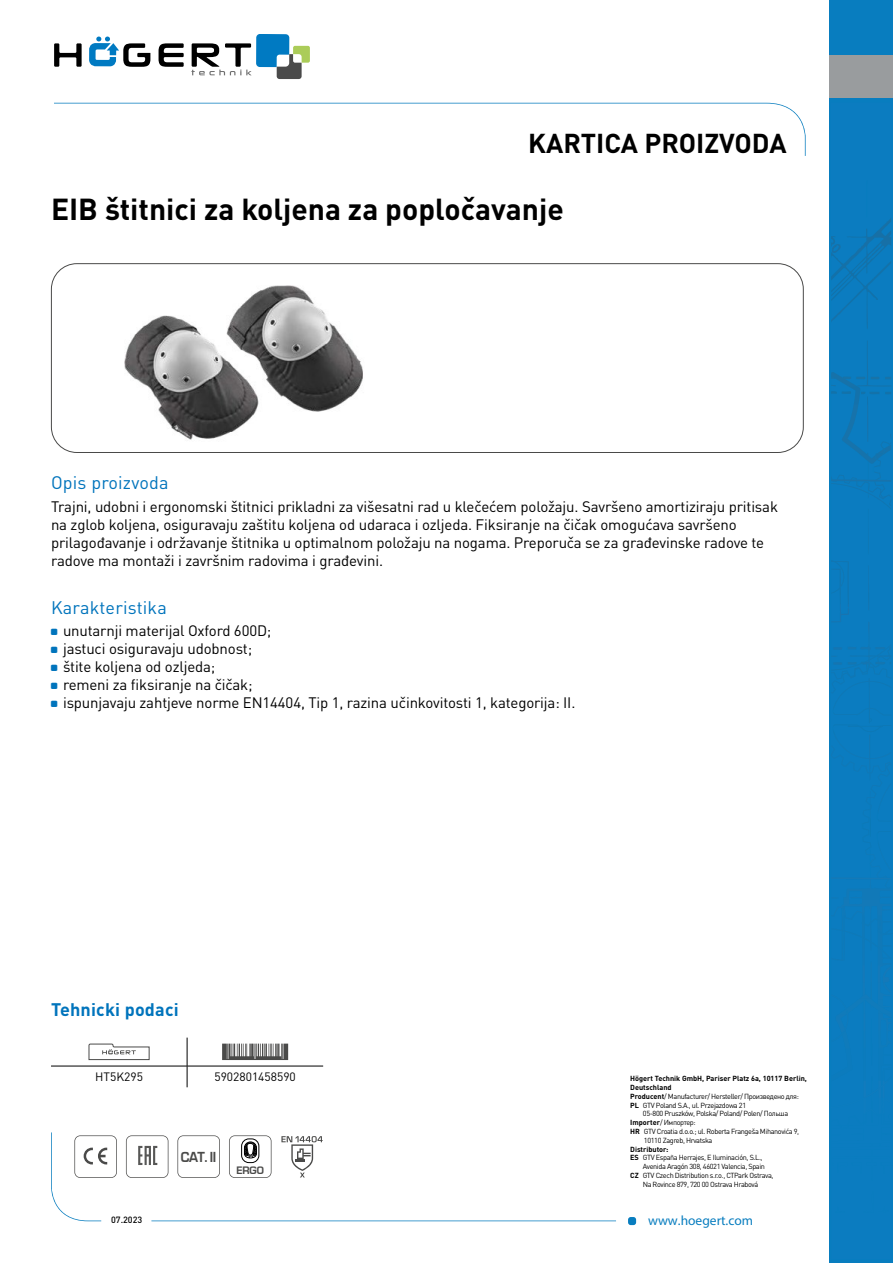
<style>
.page{position:relative;width:893px;height:1263px;background:#fff}
.page>*{position:absolute;margin:0;border:0;box-sizing:border-box;transform-origin:0 0}
.t1{font:700 30px "DIN Pro";color:#000}
.t2{font:700 27px "DIN Pro";color:#000}
.t3{font:18px "DIN Pro";letter-spacing:.01em;color:#0074bc}
.t4{font:700 18px "DIN Pro";letter-spacing:.01em;color:#0074bc}
.t5{font:15px/18px "DIN Pro";letter-spacing:-.01em;color:#000}
.t6{font:13.5px "Myriad Pro";color:#087dbf}
.t7{font:700 13.5px "Euromode";color:#4a4a49;scale:.93 1}
.t8{font:12px "DIN Pro";color:#000}
.t9{font:700 10.05px "Euromode";color:#4a4a49}
.t10{font:500 9px "DIN Pro";color:#000}
.t11{font:7.35px "DIN Pro";letter-spacing:-.05em;color:#000}
.t12{font:700 7.35px "DIN Pro";color:#000}
.s1{font-weight:700}
</style>
<div class="page">
<svg style="left:54px;top:43px;width:28px;height:24px"></svg>
<svg style="left:159px;top:43px;width:25px;height:24px"></svg>
<svg style="left:89px;top:37px;width:61px;height:30px"></svg>
<svg style="left:191px;top:34px;width:119px;height:45px"></svg>
<svg style="left:54px;top:103px;width:752px;height:53px"></svg>
<div style="left:628px;top:1217px;width:8px;height:8px;background:#087dbf;border-radius:3px"></div>
<svg style="left:51px;top:1132px;width:565px;height:89px"></svg>
<div style="left:830px;top:0;width:63px;height:1263px;background:#087dbf"></div>
<img style="left:831px;top:273px;width:50px;height:56px">
<img style="left:867px;top:222px;width:24px;height:44px">
<img style="left:831px;top:222px;width:56px;height:42px">
<svg style="left:831px;top:341px;width:60px;height:565px"></svg>
<img style="left:863px;top:906px;width:28px;height:76px">
<img style="left:831px;top:877px;width:60px;height:2px">
<img style="left:848px;top:647px;width:43px;height:3px">
<div style="left:830px;top:56px;width:63px;height:42px;background:#999c9e"></div>
<div style="left:51px;top:263px;width:753px;height:190px;border:1px solid #4a4a49;border-radius:26px"></div>
<img style="left:124px;top:285px;width:239px;height:155px">
<hr style="left:51px;top:1066px;width:136px;height:1px;background:#000">
<hr style="left:187px;top:1066px;width:136px;height:1px;background:#000">
<svg style="left:187px;top:1037px;width:1px;height:50px"></svg>
<svg style="left:89px;top:1043px;width:61px;height:17px"></svg>
<svg style="left:222px;top:1043px;width:66px;height:17px"></svg>
<svg style="left:74px;top:1135px;width:43px;height:43px"></svg>
<svg style="left:126px;top:1135px;width:42px;height:43px"></svg>
<svg style="left:177px;top:1135px;width:43px;height:43px"></svg>
<svg style="left:229px;top:1135px;width:42px;height:43px"></svg>
<svg style="left:281px;top:1136px;width:42px;height:41px"></svg>
<h2 class="t2" style="left:528px;top:121px;width:260px">KARTICA PROIZVODA</h2>
<h1 class="t1" style="left:51px;top:184px;width:514px">EIB štitnici za koljena za popločavanje</h1>
<p class="t3" style="left:51px;top:471px;width:119px">Opis proizvoda</p>
<p class="t5" style="left:51px;top:497px;width:728px">Trajni, udobni i ergonomski štitnici prikladni za višesatni rad u klečećem položaju. Savršeno amortiziraju pritisak na zglob koljena, osiguravaju zaštitu koljena od udaraca i ozljeda. Fiksiranje na čičak omogućava savršeno prilagođavanje i održavanje štitnika u optimalnom položaju na nogama. Preporuča se za građevinske radove te radove ma montaži i završnim radovima i građevini.</p>
<p class="t3" style="left:51px;top:595px;width:117px">Karakteristika</p>
<p class="t5" style="left:63px;top:621px;width:514px">unutarnji materijal Oxford 600D;<br>jastuci osiguravaju udobnost;<br>štite koljena od ozljeda;<br>remeni za fiksiranje na čičak;<br>ispunjavaju zahtjeve norme EN14404, Tip 1, razina učinkovitosti 1, kategorija: II.</p>
<p class="t4" style="left:51px;top:995px;width:129px">Tehnicki podaci</p>
<p class="t8" style="left:95px;top:1069px;width:49px">HT5K295</p>
<p class="t8" style="left:214px;top:1069px;width:83px">5902801458590</p>
<p class="t7" style="left:181px;top:1148px;width:39px">CAT. II</p>
<p class="t9" style="left:237px;top:1164px;width:29px">ERGO</p>
<p class="t12" style="left:630px;top:1072px;width:178px">Högert Technik GmbH, Pariser Platz 6a, 10117 Berlin,</p>
<p class="t12" style="left:630px;top:1081px;width:43px">Deutschland</p>
<p class="t11" style="left:630px;top:1091px;width:170px"><span class="s1">Producent</span>/ Manufacturer/ Hersteller/ Произведено для:</p>
<p class="t11" style="left:630px;top:1100px;width:117px"><span class="s1">PL</span> GTV Poland S.A., ul. Przejazdowa 21</p>
<p class="t11" style="left:643px;top:1109px;width:147px">05-800 Pruszków, Polska/ Poland/ Polen/ Польша</p>
<p class="t11" style="left:630px;top:1117px;width:67px"><span class="s1">Importer</span>/ Импортер:</p>
<p class="t11" style="left:630px;top:1126px;width:171px"><span class="s1">HR</span> GTV Croatia d.o.o.; ul. Roberta Frangeša Mihanovića 9,</p>
<p class="t11" style="left:644px;top:1135px;width:70px">10110 Zagreb, Hrvatska</p>
<p class="t12" style="left:630px;top:1143px;width:40px">Distributor:</p>
<p class="t11" style="left:630px;top:1153px;width:134px"><span class="s1">ES</span> GTV España Herrajes, E Iluminación, S.L.,</p>
<p class="t11" style="left:643px;top:1161px;width:124px">Avenida Aragón 308, 46021 Valencia, Spain</p>
<p class="t11" style="left:630px;top:1170px;width:145px"><span class="s1">CZ</span> GTV Czech Distribution s.r.o., CTPark Ostrava,</p>
<p class="t11" style="left:643px;top:1179px;width:117px">Na Rovince 879, 720 00 Ostrava Hrabová</p>
<p class="t10" style="left:111px;top:1213px;width:33px">07.2023</p>
<p class="t6" style="left:648px;top:1212px;width:107px">www.hoegert.com</p>
</div>
